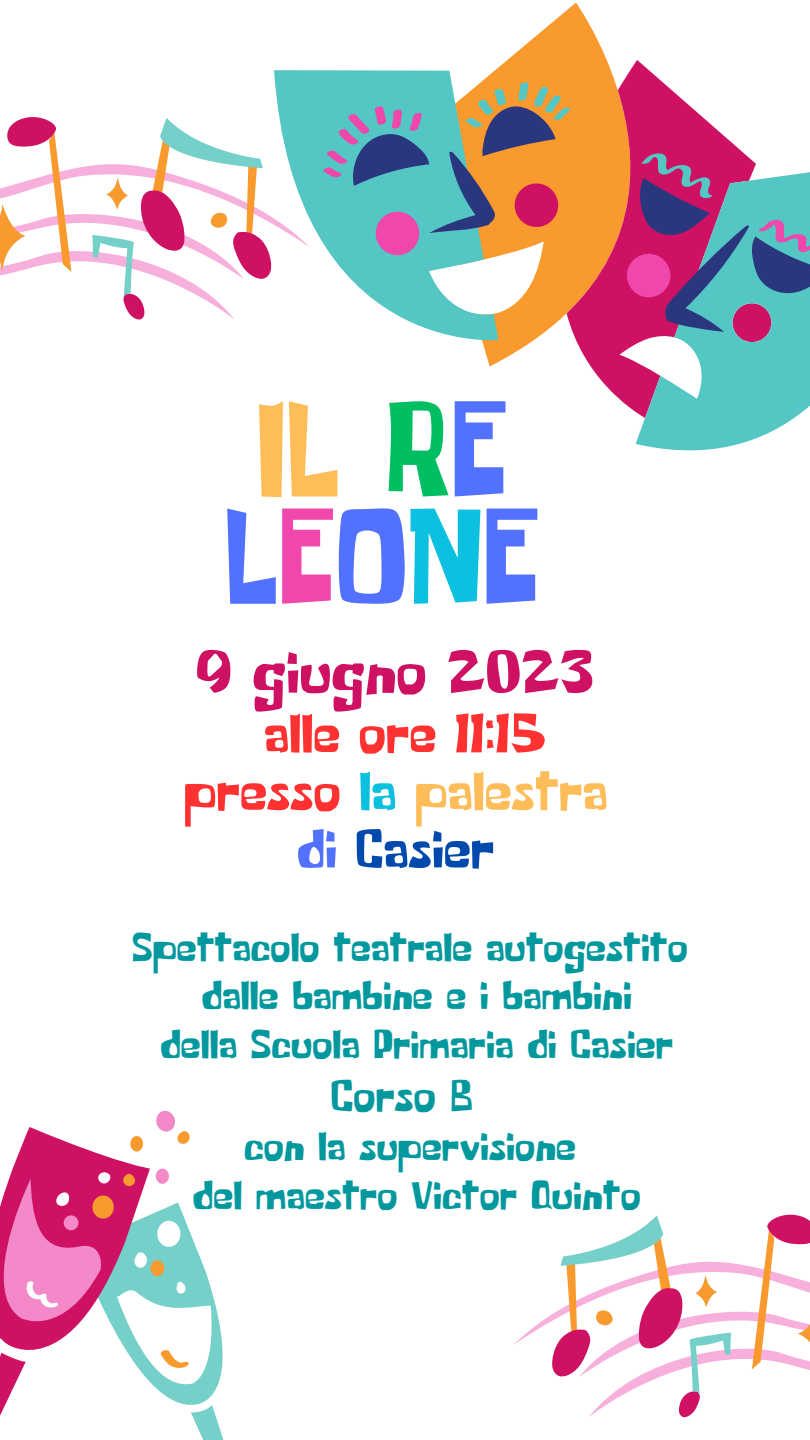
<style>
.page{position:relative;width:810px;height:1440px;background:#fff}
.page>*{position:absolute;margin:0;border:0;box-sizing:border-box;transform-origin:0 0}
.t1{font:136.1px "Some Time Later";color:#5271ff}
.t2{font:136.1px "Some Time Later";color:#ffbd59}
.t3{font:61.4px "Some Time Later";color:#cf1164}
.t4{font:55.4px "Some Time Later";color:#ffbd59}
.t5{font:55.4px "Some Time Later";color:#ff3131}
.t6{font:55.4px "Some Time Later";color:#004aad}
.t7{font:45px "Some Time Later";color:#03989e}
.t8{font:41px "Some Time Later";color:#03989e}
.s1{color:#00bf63}
.s2{color:#5271ff}
.s3{color:#f047ac}
.s4{color:#0cc0df}
.s5{color:#ff3131}
</style>
<div class="page">
<svg style="left:25px;top:117px;width:246px;height:203px"></svg>
<svg style="left:0;top:118px;width:263px;height:180px"></svg>
<svg style="left:514px;top:1215px;width:296px;height:202px"></svg>
<svg style="left:495px;top:3px;width:112px;height:67px"></svg>
<svg style="left:513px;top:60px;width:136px;height:10px"></svg>
<svg style="left:274px;top:70px;width:536px;height:380px"></svg>
<svg style="left:353px;top:297px;width:457px;height:35px"></svg>
<svg style="left:323px;top:106px;width:487px;height:191px;background:#a38c8f"></svg>
<svg style="left:158px;top:1308px;width:66px;height:132px"></svg>
<svg style="left:0;top:1110px;width:216px;height:280px"></svg>
<p class="t2" style="left:256px;top:401px;width:254px">lL <span class="s1">R</span><span class="s2">E</span></p>
<p class="t1" style="left:224px;top:508px;width:317px">L<span class="s3">E</span>O<span class="s4">N</span>E</p>
<p class="t3" style="left:196px;top:650px;width:400px">9 giugno 2023</p>
<p class="t5" style="left:264px;top:713px;width:283px">alle ore 11:15</p>
<p class="t4" style="left:184px;top:771px;width:425px"><span class="s5">presso</span> <span class="s4">la</span> palestra</p>
<p class="t6" style="left:297px;top:829px;width:199px"><span class="s2">di</span> Casier</p>
<p class="t8" style="left:132px;top:932px;width:557px">Spettacolo teatrale autogestito</p>
<p class="t8" style="left:202px;top:981px;width:432px">dalle bambine e i bambini</p>
<p class="t8" style="left:160px;top:1029px;width:515px">della Scuola Primaria di Casier</p>
<p class="t7" style="left:331px;top:1079px;width:144px">Corso B</p>
<p class="t8" style="left:244px;top:1131px;width:333px">con la supervisione</p>
<p class="t8" style="left:193px;top:1180px;width:449px">del maestro Victor Quinto</p>
</div>
